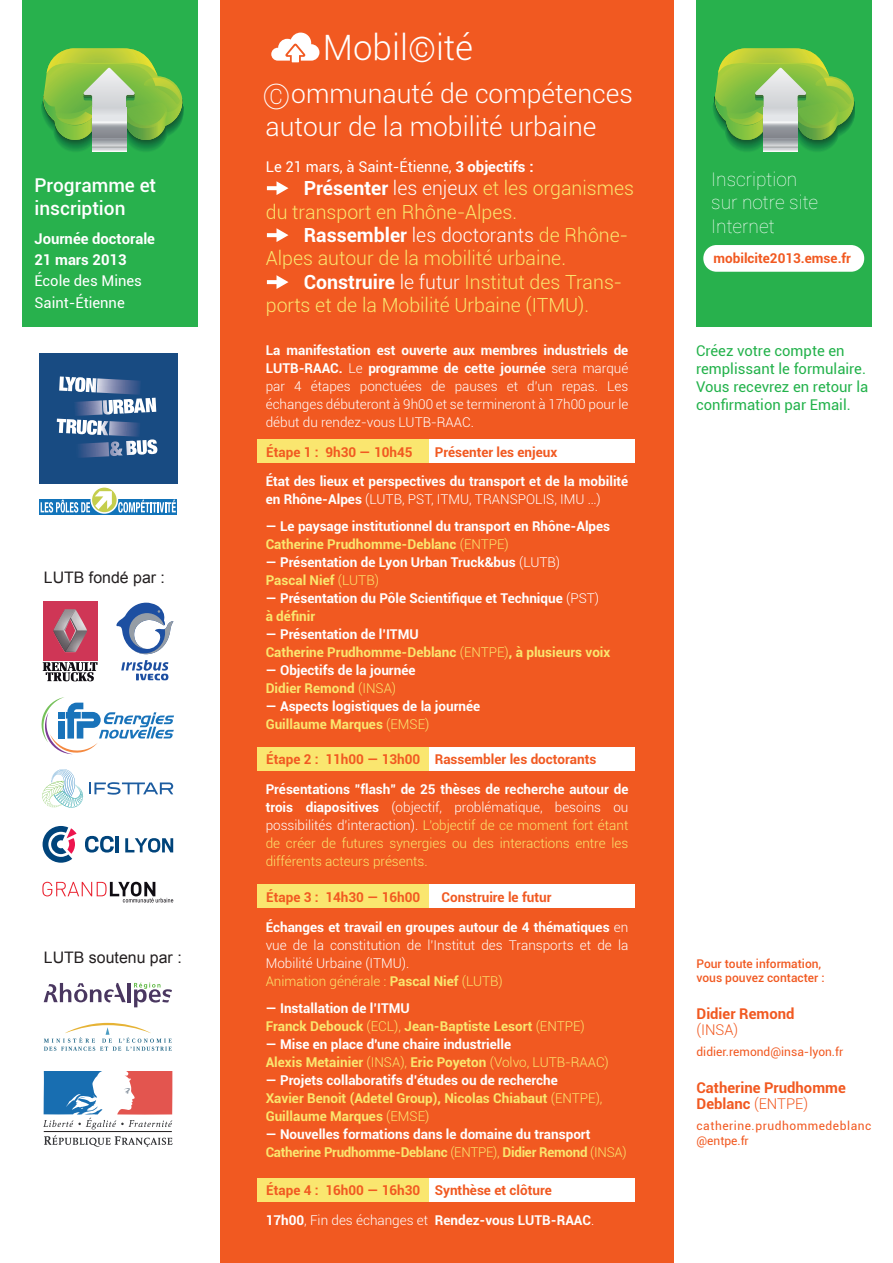
<style>
.page{position:relative;width:893px;height:1263px;background:#fff}
.page>*{position:absolute;margin:0;border:0;box-sizing:border-box;transform-origin:0 0}
.t1{font:100 35.25px "Roboto";color:#fff}
.t2{font:300 34.95px "Roboto";color:#fff}
.t3{font:300 26.55px/32.4px "Roboto";color:#fff}
.t4{font:300 19.5px/23.4px "Roboto";color:#fae66f}
.t5{font:100 19.05px/23.2px "Roboto";color:#fff}
.t6{font:500 19.05px/23.2px "Roboto";color:#fff}
.t7{font:15.9px "Arial";color:#231f20}
.t8{font:14.85px/18px "Roboto";color:#23b24b}
.t9{font:14.85px/21.3px "Roboto";color:#fff}
.t10{font:700 14.85px/16.5px "Roboto";color:#f15921}
.t11{font:700 14.85px/21.3px "Roboto";color:#fff}
.t12{font:300 14.85px "Roboto";color:#f15921}
.t13{font:700 13.5px/18px "Roboto";color:#fff}
.t14{font:300 13.5px/18px "Roboto";color:#fff;text-align:justify}
.t15{font:700 13.5px/18px "Roboto";color:#fae66f}
.t16{font:300 13.5px/18px "Roboto";color:#fae66f;text-align:justify}
.t17{font:700 13.5px "Roboto";color:#f15921}
.t18{font:500 12px/14.4px "Roboto";color:#f15921}
.t19{font:12px/14.4px "Roboto";letter-spacing:.045em;color:#f15921}
.t20{font:12px "Roboto";color:#f15921}
.s1{font-weight:700}
.s2{font-weight:700;color:#fff}
.s3{color:#fff}
.s4{font-weight:300}
.s5{color:#fae66f}
.s6{font-weight:300;color:#fae66f}
.s7{font-weight:700;color:#fae66f}
</style>
<div class="page">
<div style="left:221px;top:0;width:452px;height:1263px;background:#f15921"></div>
<svg style="left:271px;top:33px;width:48px;height:29px"></svg>
<svg style="left:267px;top:181px;width:21px;height:14px"></svg>
<svg style="left:267px;top:228px;width:21px;height:14px"></svg>
<svg style="left:267px;top:275px;width:21px;height:14px"></svg>
<div style="left:23px;top:0;width:175px;height:327px;background:#28b14d"></div>
<svg style="left:41px;top:48px;width:143px;height:104px"></svg>
<hr style="left:92px;top:149px;width:34px;height:2px;background:#dddfe1">
<div style="left:696px;top:0;width:175px;height:327px;background:#28b14d"></div>
<svg style="left:39px;top:499px;width:138px;height:16px"></svg>
<svg style="left:41px;top:487px;width:135px;height:28px"></svg>
<div style="left:39px;top:353px;width:138px;height:130px;background:#184b82"></div>
<svg style="left:57px;top:376px;width:101px;height:82px"></svg>
<hr style="left:128px;top:983px;width:3px;height:19px;background:#4a3760">
<svg style="left:134px;top:983px;width:38px;height:24px"></svg>
<svg style="left:44px;top:983px;width:82px;height:19px"></svg>
<svg style="left:44px;top:1135px;width:129px;height:12px"></svg>
<hr style="left:44px;top:1131px;width:128px;height:1px;background:#231f20">
<svg style="left:43px;top:1071px;width:129px;height:58px"></svg>
<svg style="left:44px;top:1023px;width:128px;height:28px"></svg>
<svg style="left:42px;top:882px;width:131px;height:20px"></svg>
<svg style="left:89px;top:782px;width:84px;height:13px"></svg>
<svg style="left:42px;top:769px;width:41px;height:39px"></svg>
<div style="left:43px;top:601px;width:55px;height:60px;background:#cf3656"></div>
<svg style="left:43px;top:662px;width:55px;height:19px"></svg>
<img style="left:53px;top:609px;width:34px;height:43px">
<svg style="left:121px;top:660px;width:47px;height:20px"></svg>
<svg style="left:116px;top:603px;width:57px;height:51px"></svg>
<svg style="left:41px;top:697px;width:133px;height:57px"></svg>
<svg style="left:85px;top:836px;width:29px;height:16px"></svg>
<hr style="left:116px;top:836px;width:3px;height:16px;background:#00447b">
<svg style="left:43px;top:826px;width:34px;height:37px"></svg>
<svg style="left:125px;top:838px;width:48px;height:14px"></svg>
<svg style="left:713px;top:48px;width:142px;height:104px"></svg>
<hr style="left:764px;top:149px;width:33px;height:2px;background:#dddfe1">
<div style="left:703px;top:245px;width:161px;height:27px;background:#fff;border-radius:13px"></div>
<div style="left:429px;top:440px;width:205px;height:23px;background:#fff"></div>
<div style="left:258px;top:440px;width:171px;height:23px;background:#fae66f"></div>
<div style="left:429px;top:747px;width:205px;height:23px;background:#fff"></div>
<div style="left:258px;top:747px;width:171px;height:23px;background:#fae66f"></div>
<div style="left:429px;top:885px;width:205px;height:23px;background:#fff"></div>
<div style="left:258px;top:885px;width:171px;height:23px;background:#fae66f"></div>
<div style="left:429px;top:1178px;width:205px;height:23px;background:#fff"></div>
<div style="left:258px;top:1178px;width:171px;height:23px;background:#fae66f"></div>
<h3 class="t6" style="left:34px;top:172px;width:123px">Programme et inscription</h3>
<p class="t11" style="left:34px;top:227px;width:122px">Journée doctorale<br>21 mars 2013</p>
<p class="t9" style="left:34px;top:270px;width:109px">École des Mines<br>Saint-Étienne</p>
<p class="t7" style="left:44px;top:567px;width:123px">LUTB fondé par :</p>
<p class="t7" style="left:44px;top:947px;width:139px">LUTB soutenu par :</p>
<h2 class="t2" style="left:323px;top:23px;width:152px">Mobil©ité</h2>
<h3 class="t3" style="left:266px;top:77px;width:369px;text-indent:26px">ommunauté de compétences autour de la mobilité urbaine</h3>
<h1 class="t1" style="left:262px;top:72px;width:30px">©</h1>
<p class="t9" style="left:266px;top:155px;width:269px">Le 21 mars, à Saint-Étienne, <span class="s1">3 objectifs :</span></p>
<h3 class="t4" style="left:266px;top:176px;width:370px;text-indent:38px"><span class="s2">Présenter</span> <span class="s3">les enjeux</span> et les organismes du transport en Rhône-Alpes.</h3>
<h3 class="t4" style="left:266px;top:223px;width:364px;text-indent:38px"><span class="s2">Rassembler</span> <span class="s3">les doctorants</span> de Rhône-<br>Alpes autour de la mobilité urbaine.</h3>
<h3 class="t4" style="left:266px;top:269px;width:358px;text-indent:38px"><span class="s2">Construire</span> <span class="s3">le futur</span> Institut des Trans&shy;ports et de la Mobilité Urbaine (ITMU).</h3>
<p class="t14" style="left:266px;top:341px;width:364px"><span class="s1">La manifestation est ouverte aux membres industriels de LUTB-RAAC.</span> Le <span class="s1">programme de cette journée</span> sera marqué par 4 étapes ponctuées de pauses et d'un repas. Les échanges débuteront à 9h00 et se termineront à 17h00 pour le début du rendez-vous LUTB-RAAC.</p>
<p class="t17" style="left:266px;top:442px;width:148px">Étape 1 : 9h30 — 10h45</p>
<p class="t17" style="left:435px;top:442px;width:124px">Présenter les enjeux</p>
<p class="t13" style="left:266px;top:471px;width:364px">État des lieux et perspectives du transport et de la mobilité en Rhône-Alpes <span class="s4">(LUTB, PST, ITMU, TRANSPOLIS, IMU …)</span></p>
<p class="t13" style="left:266px;top:516px;width:346px">— Le paysage institutionnel du transport en Rhône-Alpes<br><span class="s5">Catherine Prudhomme-Deblanc</span> <span class="s6">(ENTPE)</span></p>
<p class="t13" style="left:266px;top:552px;width:296px">— Présentation de Lyon Urban Truck&amp;bus <span class="s4">(LUTB)<br></span><span class="s5">Pascal Nief</span> <span class="s6">(LUTB)</span></p>
<p class="t13" style="left:266px;top:588px;width:335px">— Présentation du Pôle Scientifique et Technique <span class="s4">(PST) </span><span class="s5">à définir</span></p>
<p class="t15" style="left:266px;top:624px;width:346px"><span class="s3">— Présentation de l’ITMU<br></span>Catherine Prudhomme-Deblanc <span class="s4">(ENTPE)</span>, à plusieurs voix</p>
<p class="t13" style="left:266px;top:660px;width:151px">— Objectifs de la journée<br><span class="s5">Didier Remond</span> <span class="s6">(INSA)</span></p>
<p class="t13" style="left:266px;top:696px;width:216px">— Aspects logistiques de la journée<br><span class="s5">Guillaume Marques</span> <span class="s6">(EMSE)</span></p>
<p class="t17" style="left:266px;top:749px;width:332px">Étape 2 : 11h00 — 13h00 Rassembler les doctorants</p>
<p class="t16" style="left:266px;top:780px;width:364px"><span class="s2">Présentations "flash" de 25 thèses de recherche autour de trois diapositives</span> <span class="s3">(objectif, problématique, besoins ou possibilités d’interaction).</span> L'objectif de ce moment fort étant de créer de futures synergies ou des interactions entre les différents acteurs présents.</p>
<p class="t17" style="left:266px;top:887px;width:156px">Étape 3 : 14h30 — 16h00</p>
<p class="t17" style="left:441px;top:887px;width:111px">Construire le futur</p>
<p class="t14" style="left:266px;top:918px;width:364px;text-align:left"><span class="s1">Échanges et travail en groupes autour de 4 thématiques</span> en vue de la constitution de l’Institut des Transports et de la Mobilité Urbaine (ITMU).<br><span class="s5">Animation générale :</span> <span class="s7">Pascal Nief</span> <span class="s5">(LUTB)</span></p>
<p class="t15" style="left:266px;top:999px;width:321px"><span class="s3">— Installation de l’ITMU<br></span>Franck Debouck <span class="s4">(ECL),</span> Jean-Baptiste Lesort <span class="s4">(ENTPE)</span></p>
<p class="t13" style="left:266px;top:1035px;width:345px">— Mise en place d'une chaire industrielle<br><span class="s5">Alexis Metainier</span> <span class="s6">(INSA),</span> <span class="s5">Eric Poyeton</span> <span class="s6">(Volvo, LUTB-RAAC)</span></p>
<p class="t15" style="left:266px;top:1071px;width:338px"><span class="s3">— Projets collaboratifs d’études ou de recherche<br></span>Xavier Benoit (Adetel Group), Nicolas Chiabaut <span class="s4">(ENTPE),<br></span>Guillaume Marques <span class="s4">(EMSE)</span></p>
<p class="t13" style="left:266px;top:1125px;width:362px">— Nouvelles formations dans le domaine du transport<br><span class="s5">Catherine Prudhomme-Deblanc</span> <span class="s6">(ENTPE),</span> <span class="s5">Didier Remond</span> <span class="s6">(INSA)</span></p>
<p class="t17" style="left:266px;top:1181px;width:287px">Étape 4 : 16h00 — 16h30 Synthèse et clôture</p>
<p class="t13" style="left:266px;top:1211px;width:330px">17h00<span class="s4">, Fin des échanges et</span> Rendez-vous LUTB-RAAC<span class="s4">.</span></p>
<h3 class="t5" style="left:711px;top:167px;width:109px">Inscription sur notre site<br>Internet</h3>
<p class="t17" style="left:713px;top:249px;width:139px">mobilcite2013.emse.fr</p>
<p class="t8" style="left:696px;top:341px;width:174px">Créez votre compte en remplissant le formulaire.<br>Vous recevrez en retour la confirmation par Email.</p>
<p class="t18" style="left:696px;top:956px;width:130px">Pour toute information, vous pouvez contacter :</p>
<p class="t10" style="left:696px;top:1004px;width:99px">Didier Remond</p>
<p class="t12" style="left:696px;top:1019px;width:43px">(INSA)</p>
<p class="t20" style="left:696px;top:1043px;width:148px">didier.remond@insa-lyon.fr</p>
<p class="t10" style="left:696px;top:1078px;width:151px">Catherine Prudhomme<br>Deblanc <span class="s4">(ENTPE)</span></p>
<p class="t19" style="left:696px;top:1118px;width:176px">catherine.prudhommedeblanc @entpe.fr</p>
</div>
